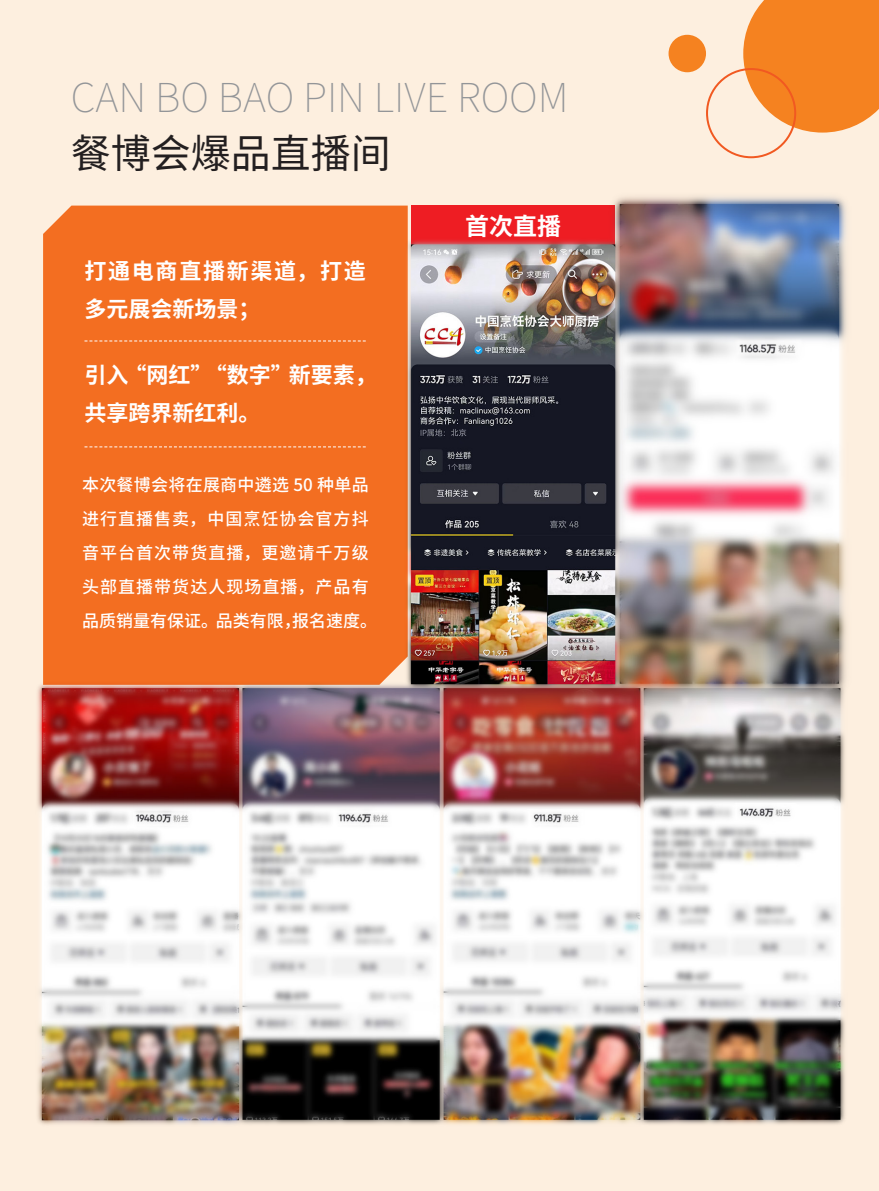
<style>
.page{position:relative;width:879px;height:1191px;background:#fff}
.page>*{position:absolute;margin:0;border:0;box-sizing:border-box;transform-origin:0 0}
.t1{font:200 40px "Source Han Sans SC";color:#939598}
.t2{font:40px "Source Han Sans SC";color:#231f20}
.t3{font:700 24px "Source Han Sans CN";color:#fff}
.t4{font:700 22px/38px "Source Han Sans CN";color:#fff}
.t5{font:700 22px/38px "Source Han Sans CN";letter-spacing:.08em;color:#fff}
.t6{font:500 17px/34px "Source Han Sans CN";letter-spacing:.06em;color:#fff}
</style>
<div class="page">
<img style="left:0;top:0;width:879px;height:1189px">
<p class="t1" style="left:71px;top:75px;width:499px">CAN BO BAO PIN LIVE ROOM</p>
<p class="t2" style="left:71px;top:131px;width:322px">餐博会爆品直播间</p>
<p class="t5" style="left:84px;top:252px;width:283px">打通电商直播新渠道，打造多元展会新场景；</p>
<p class="t4" style="left:84px;top:356px;width:294px">引入“网红”“数字”新要素，共享跨界新红利。</p>
<p class="t6" style="left:82px;top:468px;width:297px">本次餐博会将在展商中遴选 50 种单品进行直播售卖，中国烹饪协会官方抖音平台首次带货直播，更邀请千万级头部直播带货达人现场直播，产品有品质销量有保证。品类有限，报名速度。</p>
<p class="t3" style="left:465px;top:212px;width:98px">首次直播</p>
</div>
